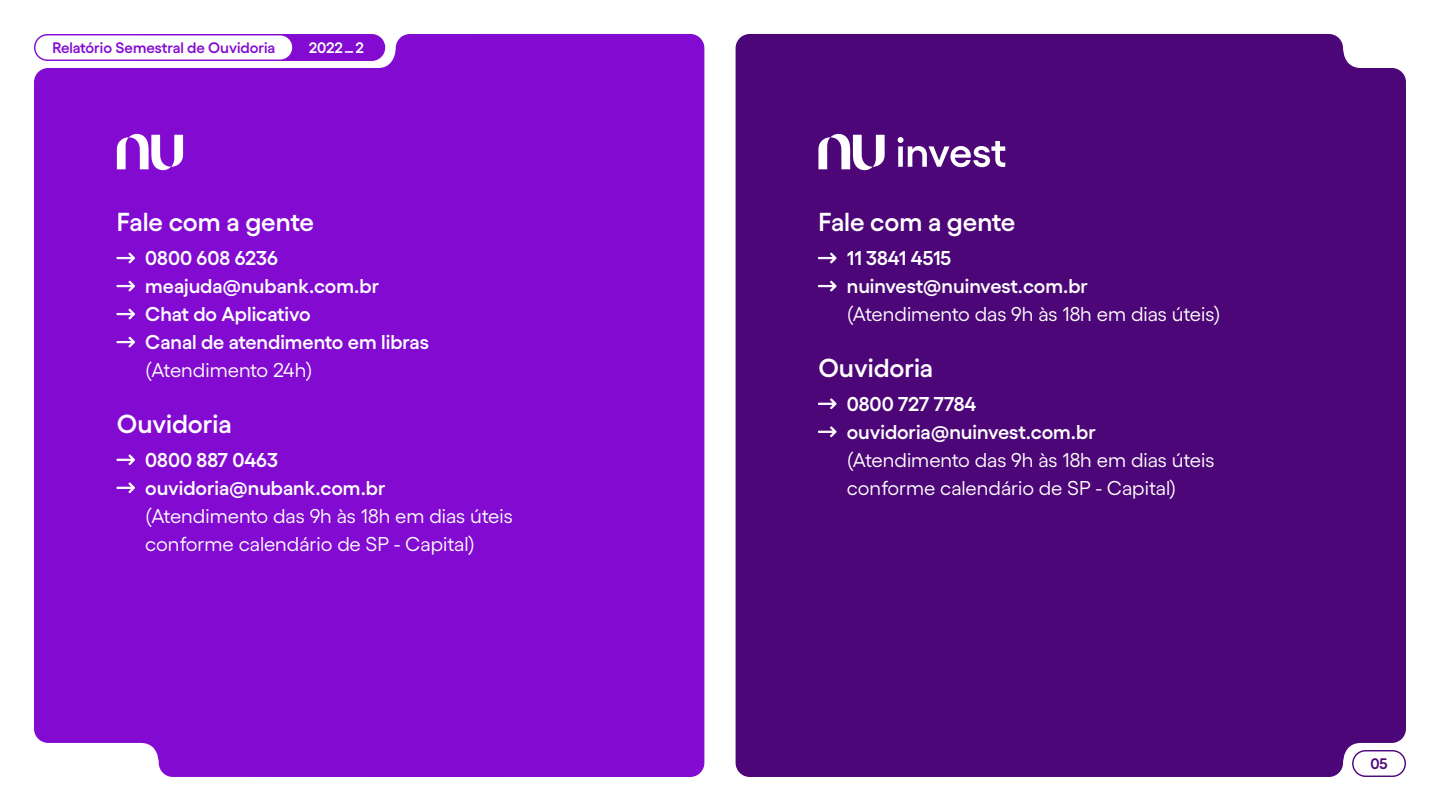
<style>
.page{position:relative;width:1440px;height:811px;background:#fff}
.page>*{position:absolute;margin:0;border:0;box-sizing:border-box;transform-origin:0 0}
.t1{font:600 26px "Gellix";color:#fff}
.t2{font:600 20px/28px "Gellix";color:#fff}
.t3{font:20px/28px "Gellix";color:#fff}
.t4{font:600 15.2px "Gellix";color:#820ad1}
.t5{font:600 15.2px "Gellix";color:#fff}
.t6{font:600 15.2px "Gellix";color:#4c0677}
</style>
<div class="page">
<div style="left:34px;top:34px;width:671px;height:743px;background:#820ad1"></div>
<div style="left:735px;top:34px;width:671px;height:743px;background:#4c0677"></div>
<div style="left:126px;top:35px;width:258px;height:25px;background:#820ad1;border-radius:13px"></div>
<div style="left:126px;top:34px;width:259px;height:27px;border:1px solid #820ad1;border-radius:13px"></div>
<div style="left:35px;top:35px;width:258px;height:25px;background:#fff;border-radius:13px"></div>
<div style="left:34px;top:34px;width:260px;height:27px;border:1px solid #820ad1;border-radius:13px"></div>
<div style="left:1352px;top:750px;width:54px;height:27px;border:1px solid #4c0677;border-radius:13px"></div>
<svg style="left:818px;top:134px;width:67px;height:36px"></svg>
<svg style="left:898px;top:137px;width:107px;height:30px"></svg>
<svg style="left:818px;top:253px;width:19px;height:10px"></svg>
<svg style="left:818px;top:281px;width:19px;height:10px"></svg>
<svg style="left:818px;top:398px;width:19px;height:11px"></svg>
<svg style="left:818px;top:426px;width:19px;height:11px"></svg>
<svg style="left:117px;top:134px;width:66px;height:36px"></svg>
<svg style="left:117px;top:253px;width:18px;height:10px"></svg>
<svg style="left:117px;top:281px;width:18px;height:10px"></svg>
<svg style="left:117px;top:309px;width:18px;height:10px"></svg>
<svg style="left:117px;top:337px;width:18px;height:10px"></svg>
<svg style="left:117px;top:454px;width:18px;height:11px"></svg>
<svg style="left:117px;top:482px;width:18px;height:11px"></svg>
<p class="t4" style="left:52px;top:35px;width:224px">Relatório Semestral de Ouvidoria</p>
<p class="t5" style="left:309px;top:35px;width:57px">2022 _ 2</p>
<h1 class="t1" style="left:117px;top:202px;width:199px">Fale com a gente</h1>
<p class="t2" style="left:145px;top:242px;width:285px">0800 608 6236 meajuda@nubank.com.br<br>Chat do Aplicativo<br>Canal de atendimento em libras</p>
<p class="t3" style="left:145px;top:354px;width:169px">(Atendimento 24h)</p>
<h1 class="t1" style="left:117px;top:403px;width:116px">Ouvidoria</h1>
<p class="t2" style="left:145px;top:443px;width:242px">0800 887 0463 ouvidoria@nubank.com.br</p>
<p class="t3" style="left:145px;top:500px;width:369px">(Atendimento das 9h às 18h em dias úteis conforme calendário de SP - Capital)</p>
<h1 class="t1" style="left:818px;top:202px;width:199px">Fale com a gente</h1>
<p class="t2" style="left:847px;top:242px;width:243px">11 3841 4515 nuinvest@nuinvest.com.br</p>
<p class="t3" style="left:847px;top:298px;width:375px">(Atendimento das 9h às 18h em dias úteis)</p>
<h1 class="t1" style="left:818px;top:347px;width:116px">Ouvidoria</h1>
<p class="t2" style="left:847px;top:387px;width:250px">0800 727 7784 ouvidoria@nuinvest.com.br</p>
<p class="t3" style="left:847px;top:444px;width:369px">(Atendimento das 9h às 18h em dias úteis conforme calendário de SP - Capital)</p>
<p class="t6" style="left:1370px;top:751px;width:19px">05</p>
</div>
